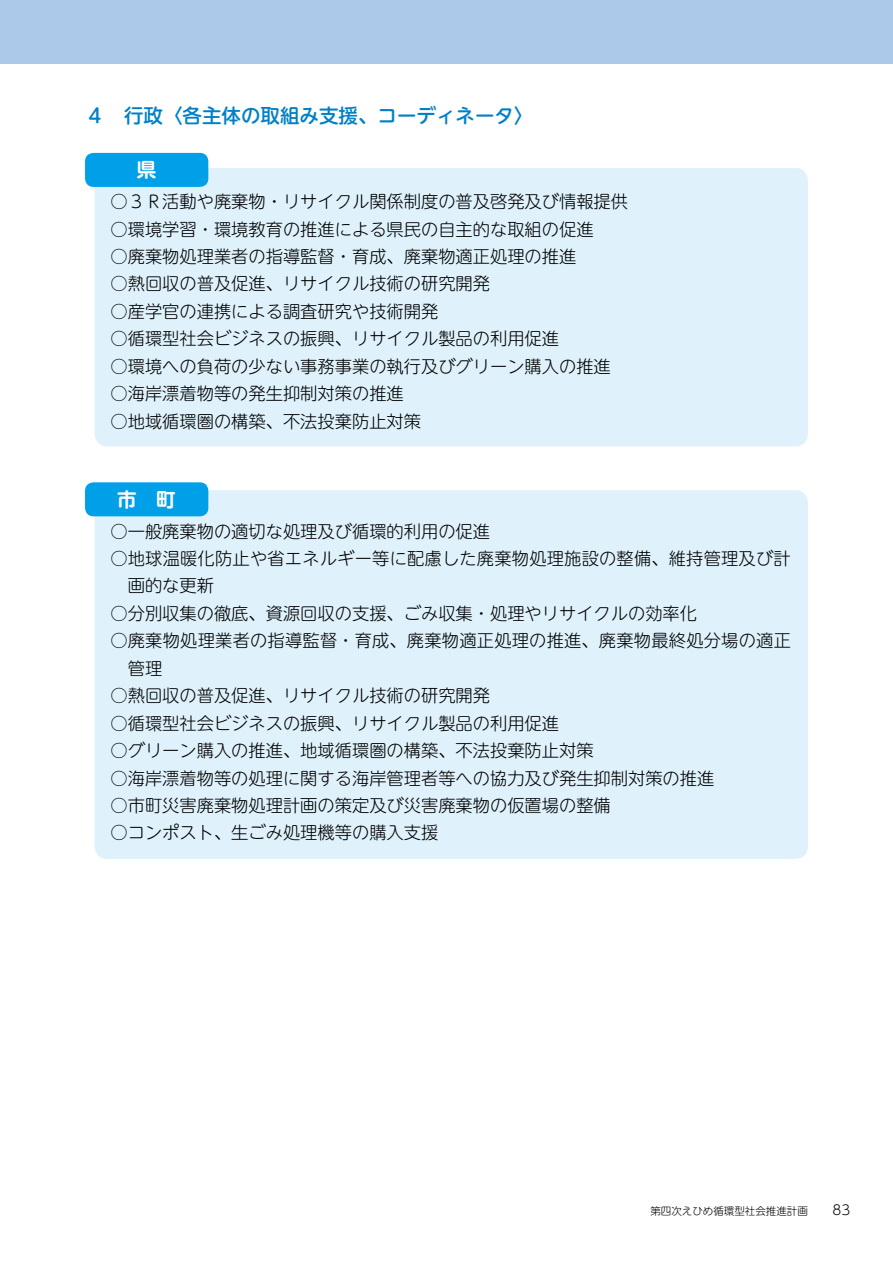
<style>
.page{position:relative;width:893px;height:1263px;background:#fff}
.page>*{position:absolute;margin:0;border:0;box-sizing:border-box;transform-origin:0 0}
.t1{font:500 19.5px "UD Shin M Go Pro";color:#0080c8}
.t2{font:700 19.5px "UD Shin M Go Pro De";color:#fff}
.t3{font:300 17.25px/27.5px "UD Shin M Go Pro";color:#000}
.t4{font:300 13.5px "UD Shin M Go Pro";color:#000}
.t5{font:300 10.5px "UD Shin M Go Pro";color:#000}
.s1{font-weight:500}
</style>
<div class="page">
<div style="left:0;top:0;width:893px;height:64px;background:#acc9e9"></div>
<div style="left:95px;top:168px;width:713px;height:278px;background:#dff2fc;border-radius:13px"></div>
<div style="left:95px;top:490px;width:713px;height:369px;background:#dff2fc;border-radius:13px"></div>
<div style="left:85px;top:153px;width:123px;height:34px;background:#00a0e9;border-radius:9px"></div>
<div style="left:85px;top:482px;width:123px;height:34px;background:#00a0e9;border-radius:9px"></div>
<p class="t1" style="left:85px;top:100px;width:450px">４　行政〈各主体の取組み支援、コーディネータ〉</p>
<p class="t2" style="left:137px;top:154px;width:21px">県</p>
<p class="t3" style="left:111px;top:187px;width:519px"><span class="s1">○</span>３Ｒ活動や廃棄物・リサイクル関係制度の普及啓発及び情報提供</p>
<p class="t3" style="left:111px;top:214px;width:485px"><span class="s1">○</span>環境学習・環境教育の推進による県民の自主的な取組の促進</p>
<p class="t3" style="left:111px;top:242px;width:467px"><span class="s1">○</span>廃棄物処理業者の指導監督・育成、廃棄物適正処理の推進</p>
<p class="t3" style="left:111px;top:269px;width:381px"><span class="s1">○</span>熱回収の普及促進、リサイクル技術の研究開発</p>
<p class="t3" style="left:111px;top:297px;width:329px"><span class="s1">○</span>産学官の連携による調査研究や技術開発</p>
<p class="t3" style="left:111px;top:324px;width:450px"><span class="s1">○</span>循環型社会ビジネスの振興、リサイクル製品の利用促進</p>
<p class="t3" style="left:111px;top:352px;width:502px"><span class="s1">○</span>環境への負荷の少ない事務事業の執行及びグリーン購入の推進</p>
<p class="t3" style="left:111px;top:379px;width:295px"><span class="s1">○</span>海岸漂着物等の発生抑制対策の推進</p>
<p class="t3" style="left:111px;top:406px;width:312px"><span class="s1">○</span>地域循環圏の構築、不法投棄防止対策</p>
<p class="t2" style="left:117px;top:483px;width:60px">市　町</p>
<p class="t3" style="left:111px;top:516px;width:381px"><span class="s1">○</span>一般廃棄物の適切な処理及び循環的利用の促進</p>
<p class="t3" style="left:128px;top:544px;width:664px;text-indent:-17px"><span class="s1">○</span>地球温暖化防止や省エネルギー等に配慮した廃棄物処理施設の整備、維持管理及び計画的な更新</p>
<p class="t3" style="left:111px;top:599px;width:588px"><span class="s1">○</span>分別収集の徹底、資源回収の支援、ごみ収集・処理やリサイクルの効率化</p>
<p class="t3" style="left:128px;top:626px;width:665px;text-indent:-17px"><span class="s1">○</span>廃棄物処理業者の指導監督・育成、廃棄物適正処理の推進、廃棄物最終処分場の適正管理</p>
<p class="t3" style="left:111px;top:681px;width:381px"><span class="s1">○</span>熱回収の普及促進、リサイクル技術の研究開発</p>
<p class="t3" style="left:111px;top:708px;width:450px"><span class="s1">○</span>循環型社会ビジネスの振興、リサイクル製品の利用促進</p>
<p class="t3" style="left:111px;top:736px;width:485px"><span class="s1">○</span>グリーン購入の推進、地域循環圏の構築、不法投棄防止対策</p>
<p class="t3" style="left:111px;top:763px;width:605px"><span class="s1">○</span>海岸漂着物等の処理に関する海岸管理者等への協力及び発生抑制対策の推進</p>
<p class="t3" style="left:111px;top:791px;width:502px"><span class="s1">○</span>市町災害廃棄物処理計画の策定及び災害廃棄物の仮置場の整備</p>
<p class="t3" style="left:111px;top:818px;width:329px"><span class="s1">○</span>コンポスト、生ごみ処理機等の購入支援</p>
<p class="t5" style="left:650px;top:1202px;width:159px">第四次えひめ循環型社会推進計画</p>
<p class="t4" style="left:833px;top:1199px;width:19px">83</p>
</div>
